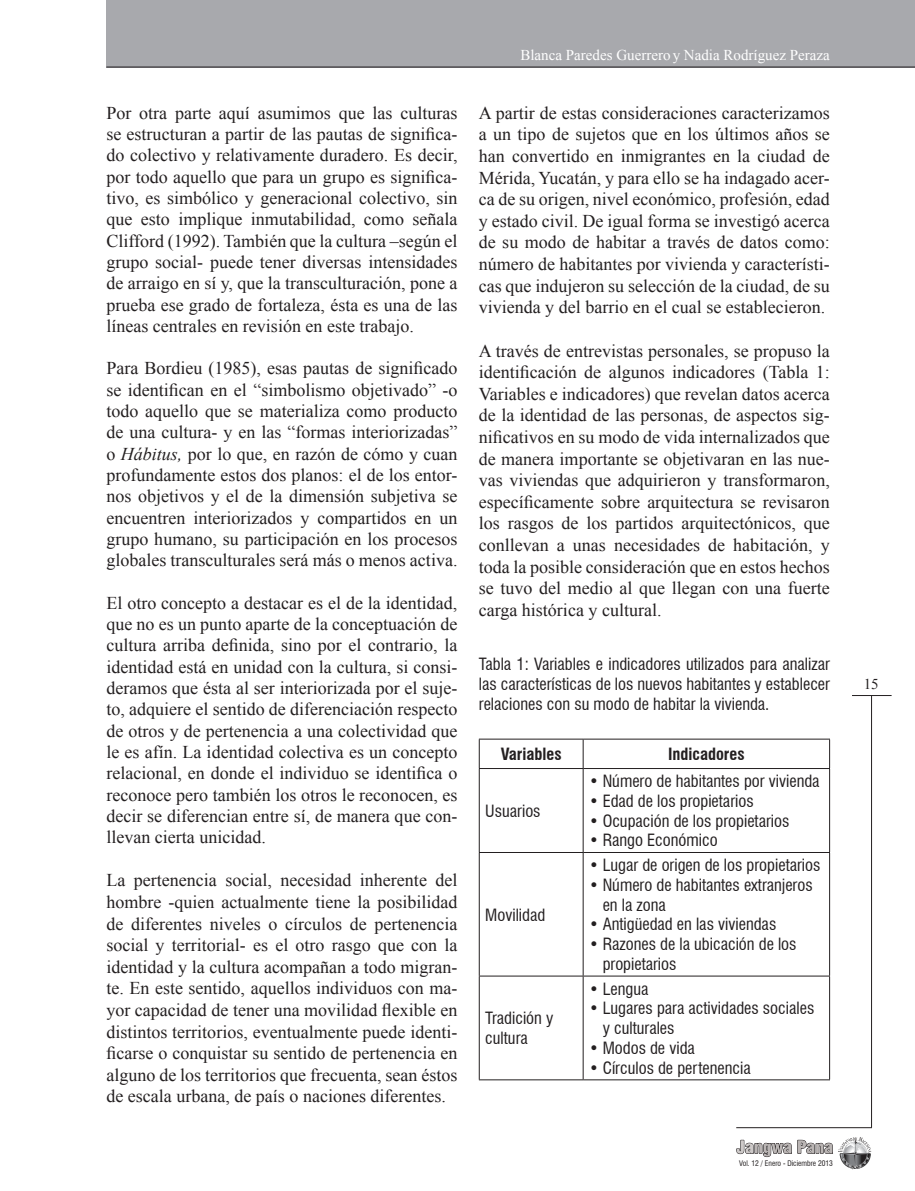
<style>
.page{position:relative;width:915px;height:1191px;background:#fff}
.page>*{position:absolute;margin:0;border:0;box-sizing:border-box;transform-origin:0 0}
.t1{font:18px/21.6px "Times New Roman";color:#231f20;text-align:justify}
.t2{font:condensed 16.5px/19.8px "Swiss 721 BT";color:#231f20}
.t3{font:700 condensed 16.5px "Swiss 721 BT";color:#231f20}
.t4{font:15px "Times New Roman";color:#fff}
.t5{font:15px "Times New Roman";color:#231f20}
.t6{font:condensed 7.5px "Swiss 721 BT";color:#231f20}
.s1{font-style:italic}
</style>
<div class="page">
<div style="left:106px;top:0;width:808px;height:67px;background:#a8a9ad"></div>
<hr style="left:106px;top:67px;width:808px;height:1px;background:#231f20">
<svg style="left:736px;top:1137px;width:134px;height:32px"></svg>
<hr style="left:736px;top:1127px;width:135px;height:1px;background:#231f20">
<hr style="left:870px;top:695px;width:1px;height:432px;background:#231f20">
<hr style="left:851px;top:695px;width:40px;height:1px;background:#231f20">
<hr style="left:478px;top:738px;width:105px;height:1px;background:#231f20">
<svg style="left:478px;top:739px;width:1px;height:29px"></svg>
<hr style="left:583px;top:738px;width:246px;height:1px;background:#231f20">
<svg style="left:582px;top:739px;width:1px;height:29px"></svg>
<hr style="left:478px;top:768px;width:105px;height:1px;background:#231f20">
<hr style="left:478px;top:769px;width:1px;height:83px;background:#231f20">
<hr style="left:583px;top:768px;width:246px;height:1px;background:#231f20">
<hr style="left:582px;top:769px;width:1px;height:83px;background:#231f20">
<hr style="left:828px;top:769px;width:1px;height:83px;background:#231f20">
<hr style="left:478px;top:852px;width:105px;height:1px;background:#231f20">
<hr style="left:478px;top:853px;width:1px;height:122px;background:#231f20">
<hr style="left:583px;top:852px;width:246px;height:1px;background:#231f20">
<hr style="left:582px;top:853px;width:1px;height:122px;background:#231f20">
<hr style="left:828px;top:853px;width:1px;height:122px;background:#231f20">
<hr style="left:478px;top:975px;width:105px;height:1px;background:#231f20">
<hr style="left:478px;top:976px;width:1px;height:103px;background:#231f20">
<hr style="left:583px;top:975px;width:246px;height:1px;background:#231f20">
<hr style="left:582px;top:976px;width:1px;height:103px;background:#231f20">
<hr style="left:828px;top:976px;width:1px;height:103px;background:#231f20">
<hr style="left:478px;top:1079px;width:105px;height:1px;background:#231f20">
<hr style="left:583px;top:1079px;width:246px;height:1px;background:#231f20">
<p class="t1" style="left:106px;top:102px;width:352px">Por otra parte aquí asumimos que las culturas se estructuran a partir de las pautas de significa&shy;do colectivo y relativamente duradero. Es decir, por todo aquello que para un grupo es significa&shy;tivo, es simbólico y generacional colectivo, sin que esto implique inmutabilidad, como señala Clifford (1992). También que la cultura –según el grupo social- puede tener diversas intensidades de arraigo en sí y, que la transculturación, pone a prueba ese grado de fortaleza, ésta es una de las líneas centrales en revisión en este trabajo.</p>
<p class="t1" style="left:106px;top:357px;width:352px">Para Bordieu (1985), esas pautas de significado se identifican en el “simbolismo objetivado” -o todo aquello que se materializa como producto de una cultura- y en las “formas interiorizadas” o <span class="s1">Hábitus,</span> por lo que, en razón de cómo y cuan profundamente estos dos planos: el de los entor&shy;nos objetivos y el de la dimensión subjetiva se encuentren interiorizados y compartidos en un grupo humano, su participación en los procesos globales transculturales será más o menos activa.</p>
<p class="t1" style="left:106px;top:592px;width:352px">El otro concepto a destacar es el de la identidad, que no es un punto aparte de la conceptuación de cultura arriba definida, sino por el contrario, la identidad está en unidad con la cultura, si consi&shy;deramos que ésta al ser interiorizada por el suje&shy;to, adquiere el sentido de diferenciación respecto de otros y de pertenencia a una colectividad que le es afín. La identidad colectiva es un concepto relacional, en donde el individuo se identifica o reconoce pero también los otros le reconocen, es decir se diferencian entre sí, de manera que con&shy;llevan cierta unicidad.</p>
<p class="t1" style="left:106px;top:869px;width:352px">La pertenencia social, necesidad inherente del hombre -quien actualmente tiene la posibilidad de diferentes niveles o círculos de pertenencia social y territorial- es el otro rasgo que con la identidad y la cultura acompañan a todo migran&shy;te. En este sentido, aquellos individuos con ma&shy;yor capacidad de tener una movilidad flexible en distintos territorios, eventualmente puede identi&shy;ficarse o conquistar su sentido de pertenencia en alguno de los territorios que frecuenta, sean éstos de escala urbana, de país o naciones diferentes.</p>
<p class="t4" style="left:520px;top:45px;width:311px">Blanca Paredes Guerrero y Nadia Rodríguez Peraza</p>
<p class="t1" style="left:478px;top:102px;width:352px">A partir de estas consideraciones caracterizamos a un tipo de sujetos que en los últimos años se han convertido en inmigrantes en la ciudad de Mérida, Yucatán, y para ello se ha indagado acer&shy;ca de su origen, nivel económico, profesión, edad y estado civil. De igual forma se investigó acerca de su modo de habitar a través de datos como: número de habitantes por vivienda y característi&shy;cas que indujeron su selección de la ciudad, de su vivienda y del barrio en el cual se establecieron.</p>
<p class="t1" style="left:478px;top:339px;width:352px">A través de entrevistas personales, se propuso la identificación de algunos indicadores (Tabla 1:<br>Variables e indicadores) que revelan datos acerca de la identidad de las personas, de aspectos sig&shy;nificativos en su modo de vida internalizados que de manera importante se objetivaran en las nue&shy;vas viviendas que adquirieron y transformaron, específicamente sobre arquitectura se revisaron los rasgos de los partidos arquitectónicos, que conllevan a unas necesidades de habitación, y toda la posible consideración que en estos hechos se tuvo del medio al que llegan con una fuerte carga histórica y cultural.</p>
<p class="t2" style="left:478px;top:654px;width:352px;text-align:justify">Tabla 1: Variables e indicadores utilizados para analizar las características de los nuevos habitantes y establecer relaciones con su modo de habitar la vivienda.</p>
<p class="t3" style="left:500px;top:744px;width:62px">Variables</p>
<p class="t3" style="left:667px;top:744px;width:78px">Indicadores</p>
<p class="t2" style="left:485px;top:801px;width:57px">Usuarios</p>
<p class="t2" style="left:485px;top:904px;width:62px">Movilidad</p>
<p class="t2" style="left:485px;top:1008px;width:70px">Tradición y cultura</p>
<p class="t2" style="left:589px;top:771px;width:232px">• Número de habitantes por vivienda</p>
<p class="t2" style="left:589px;top:791px;width:166px">• Edad de los propietarios</p>
<p class="t2" style="left:589px;top:810px;width:202px">• Ocupación de los propietarios</p>
<p class="t2" style="left:589px;top:830px;width:130px">• Rango Económico</p>
<p class="t2" style="left:589px;top:855px;width:233px">• Lugar de origen de los propietarios</p>
<p class="t2" style="left:602px;top:875px;width:211px;text-indent:-13px">• Número de habitantes extranjeros en la zona</p>
<p class="t2" style="left:589px;top:914px;width:189px">• Antigüedad en las viviendas</p>
<p class="t2" style="left:602px;top:934px;width:195px;text-indent:-13px">• Razones de la ubicación de los propietarios</p>
<p class="t2" style="left:589px;top:978px;width:61px">• Lengua</p>
<p class="t2" style="left:602px;top:998px;width:213px;text-indent:-13px">• Lugares para actividades sociales y culturales</p>
<p class="t2" style="left:589px;top:1038px;width:107px">• Modos de vida</p>
<p class="t2" style="left:589px;top:1058px;width:163px">• Círculos de pertenencia</p>
<p class="t6" style="left:738px;top:1158px;width:95px">Vol. 12 / Enero - Diciembre 2013</p>
<p class="t5" style="left:863px;top:673px;width:16px">15</p>
</div>
